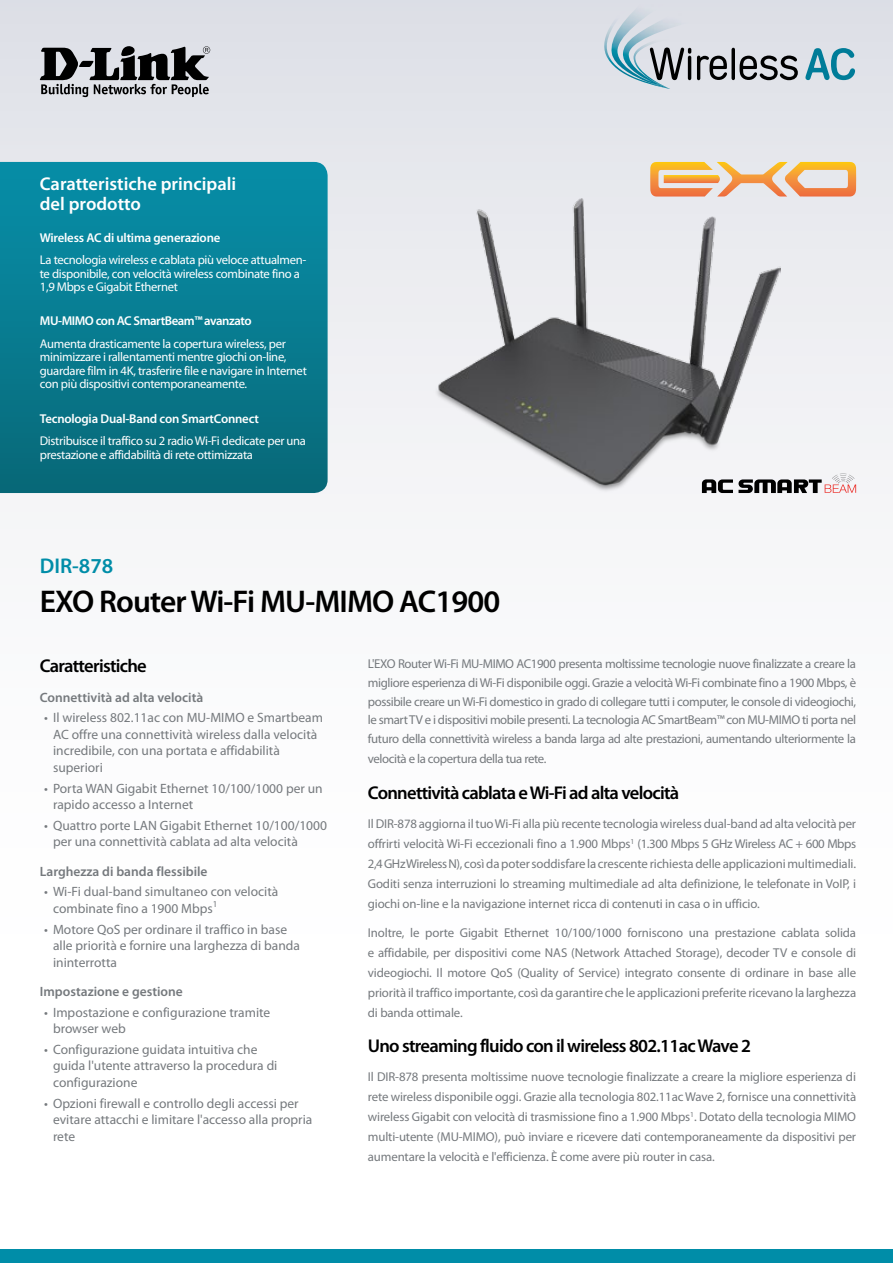
<style>
.page{position:relative;width:893px;height:1263px;background:#fff}
.page>*{position:absolute;margin:0;border:0;box-sizing:border-box;transform-origin:0 0}
.t1{font:600 31.5px "Myriad Pro";letter-spacing:-.025em;color:#000}
.t2{font:600 21.3px "Myriad Pro";color:#008da8}
.t3{font:600 18.6px "Myriad Pro";letter-spacing:-.04em;color:#000}
.t4{font:600 18.6px/20px "Myriad Pro";color:#fff}
.t5{font:13.5px/16.5px "Myriad Pro";color:#75797d}
.t6{font:600 13.5px "Myriad Pro";color:#75797d}
.t7{font:12.9px/20px "Myriad Pro";letter-spacing:-.01em;color:#75797d;text-align:justify}
.t8{font:600 12.9px "Myriad Pro";letter-spacing:-.015em;color:#fff}
.t9{font:12.9px "Myriad Pro";letter-spacing:-.03em;color:#75797d}
.t10{font:600 12.9px "Myriad Pro";letter-spacing:-.035em;color:#fff}
.t11{font:12.6px/13.5px "Myriad Pro";letter-spacing:-.025em;color:#fff}
</style>
<div class="page">
<div style="left:0;top:0;width:893px;height:1084px;background:linear-gradient(to bottom,#e2e3e9,#fff)"></div>
<div style="left:0;top:1249px;width:893px;height:14px;background:#008da8"></div>
<svg style="left:0;top:162px;width:328px;height:331px;background:#077b90"></svg>
<svg style="left:40px;top:46px;width:170px;height:51px;background:#7c7d81"></svg>
<img style="left:434px;top:199px;width:346px;height:293px">
<svg style="left:650px;top:162px;width:206px;height:35px;background:#edbe8b"></svg>
<img style="left:602px;top:8px;width:47px;height:81px">
<img style="left:609px;top:0;width:94px;height:85px">
<img style="left:648px;top:78px;width:2px;height:9px">
<svg style="left:650px;top:48px;width:41px;height:41px;background:#94999e"></svg>
<svg style="left:697px;top:48px;width:101px;height:32px;background:#98999e"></svg>
<svg style="left:805px;top:48px;width:50px;height:32px;background:#7fb6c6"></svg>
<svg style="left:702px;top:473px;width:154px;height:20px"></svg>
<h3 class="t4" style="left:40px;top:173px;width:198px">Caratteristiche principali del prodotto</h3>
<p class="t8" style="left:40px;top:229px;width:182px">Wireless AC di ultima generazione</p>
<p class="t11" style="left:40px;top:253px;width:268px">La tecnologia wireless e cablata più veloce attualmen&shy;te disponibile, con velocità wireless combinate fino a<br>1,9 Mbps e Gigabit Ethernet</p>
<p class="t10" style="left:40px;top:313px;width:213px">MU-MIMO con AC SmartBeam™ avanzato</p>
<p class="t11" style="left:40px;top:337px;width:268px">Aumenta drasticamente la copertura wireless, per minimizzare i rallentamenti mentre giochi on-line, guardare film in 4K, trasferire file e navigare in Internet con più dispositivi contemporaneamente.</p>
<p class="t8" style="left:40px;top:410px;width:221px">Tecnologia Dual-Band con SmartConnect</p>
<p class="t11" style="left:40px;top:434px;width:268px">Distribuisce il traffico su 2 radio Wi-Fi dedicate per una prestazione e affidabilità di rete ottimizzata</p>
<h2 class="t2" style="left:40px;top:552px;width:75px">DIR-878</h2>
<h1 class="t1" style="left:40px;top:582px;width:462px">EXO Router Wi-Fi MU-MIMO AC1900</h1>
<h3 class="t3" style="left:40px;top:654px;width:108px">Caratteristiche</h3>
<p class="t6" style="left:40px;top:688px;width:165px">Connettività ad alta velocità</p>
<p class="t5" style="left:53px;top:709px;width:271px;text-indent:-9px">• Il wireless 802.11ac con MU-MIMO e Smartbeam AC offre una connettività wireless dalla velocità incredibile, con una portata e affidabilità superiori</p>
<p class="t5" style="left:53px;top:780px;width:271px;text-indent:-9px">• Porta WAN Gigabit Ethernet 10/100/1000 per un rapido accesso a Internet</p>
<p class="t5" style="left:53px;top:817px;width:276px;text-indent:-9px">• Quattro porte LAN Gigabit Ethernet 10/100/1000 per una connettività cablata ad alta velocità</p>
<p class="t6" style="left:40px;top:862px;width:169px">Larghezza di banda flessibile</p>
<p class="t5" style="left:53px;top:883px;width:227px;text-indent:-9px">• Wi-Fi dual-band simultaneo con velocità combinate fino a 1900 Mbps<sup>1</sup></p>
<p class="t5" style="left:53px;top:921px;width:248px;text-indent:-9px">• Motore QoS per ordinare il traffico in base alle priorità e fornire una larghezza di banda ininterrotta</p>
<p class="t6" style="left:40px;top:983px;width:145px">Impostazione e gestione</p>
<p class="t5" style="left:53px;top:1004px;width:219px;text-indent:-9px">• Impostazione e configurazione tramite browser web</p>
<p class="t5" style="left:53px;top:1041px;width:226px;text-indent:-9px">• Configurazione guidata intuitiva che guida l'utente attraverso la procedura di configurazione</p>
<p class="t5" style="left:53px;top:1095px;width:261px;text-indent:-9px">• Opzioni firewall e controllo degli accessi per evitare attacchi e limitare l'accesso alla propria rete</p>
<p class="t7" style="left:368px;top:654px;width:490px;line-height:18.8px">L'EXO Router Wi-Fi MU-MIMO AC1900 presenta moltissime tecnologie nuove finalizzate a creare la migliore esperienza di Wi-Fi disponibile oggi. Grazie a velocità Wi-Fi combinate fino a 1900 Mbps, è possibile creare un Wi-Fi domestico in grado di collegare tutti i computer, le console di videogiochi, le smart TV e i dispositivi mobile presenti. La tecnologia AC SmartBeam™ con MU-MIMO ti porta nel futuro della connettività wireless a banda larga ad alte prestazioni, aumentando ulteriormente la</p>
<p class="t9" style="left:368px;top:751px;width:180px">velocità e la copertura della tua rete.</p>
<h3 class="t3" style="left:368px;top:781px;width:313px">Connettività cablata e Wi-Fi ad alta velocità</h3>
<p class="t7" style="left:368px;top:813px;width:490px">Il DIR-878 aggiorna il tuo Wi-Fi alla più recente tecnologia wireless dual-band ad alta velocità per offrirti velocità Wi-Fi eccezionali fino a 1.900 Mbps<sup>1</sup> (1.300 Mbps 5 GHz Wireless AC + 600 Mbps 2,4 GHz Wireless N), così da poter soddisfare la crescente richiesta delle applicazioni multimediali.<br>Goditi senza interruzioni lo streaming multimediale ad alta definizione, le telefonate in VoIP, i giochi on-line e la navigazione internet ricca di contenuti in casa o in ufficio.</p>
<p class="t7" style="left:368px;top:922px;width:490px">Inoltre, le porte Gigabit Ethernet 10/100/1000 forniscono una prestazione cablata solida e affidabile, per dispositivi come NAS (Network Attached Storage), decoder TV e console di videogiochi. Il motore QoS (Quality of Service) integrato consente di ordinare in base alle priorità il traffico importante, così da garantire che le applicazioni preferite ricevano la larghezza di banda ottimale.</p>
<h3 class="t3" style="left:368px;top:1034px;width:385px">Uno streaming fluido con il wireless 802.11ac Wave 2</h3>
<p class="t7" style="left:368px;top:1067px;width:490px">Il DIR-878 presenta moltissime nuove tecnologie finalizzate a creare la migliore esperienza di rete wireless disponibile oggi. Grazie alla tecnologia 802.11ac Wave 2, fornisce una connettività wireless Gigabit con velocità di trasmissione fino a 1.900 Mbps<sup>1</sup>. Dotato della tecnologia MIMO multi-utente (MU-MIMO), può inviare e ricevere dati contemporaneamente da dispositivi per aumentare la velocità e l'efficienza. È come avere più router in casa.</p>
</div>
